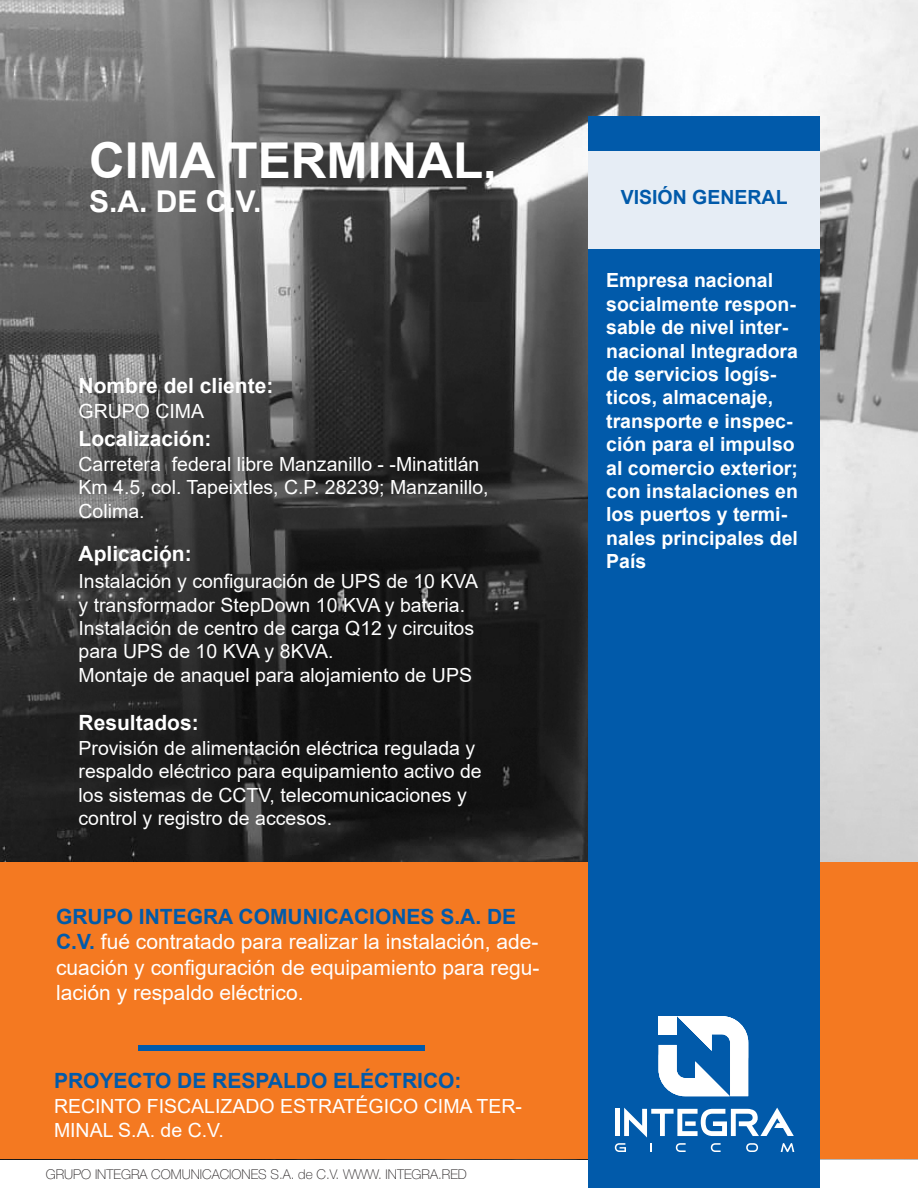
<style>
.page{position:relative;width:918px;height:1188px;background:#fff}
.page>*{position:absolute;margin:0;border:0;box-sizing:border-box;transform-origin:0 0}
.t1{font:700 49.5px "Arial";color:#fff}
.t2{font:700 30px "Arial";color:#fff}
.t3{font:21px/25.2px "Arial";color:#fff}
.t4{font:700 21px "Arial";color:#fff}
.t5{font:700 21px "Arial";color:#015aaa}
.t6{font:19.5px/23.4px "Arial";color:#fff}
.t7{font:700 19.5px/23.4px "Arial";color:#fff}
.t8{font:700 19.5px "Arial";color:#015aaa}
.t9{font:13.5px "Helvetica Neue LT 35 Th";color:#231f20}
.s1{font-weight:700;color:#015aaa}
</style>
<div class="page">
<img style="left:0;top:0;width:918px;height:863px">
<div style="left:0;top:863px;width:918px;height:296px;background:#f47921"></div>
<div style="left:588px;top:116px;width:232px;height:1072px;background:#015aaa"></div>
<div style="left:588px;top:151px;width:232px;height:98px;background:#e6edf5"></div>
<div style="left:138px;top:1045px;width:286px;height:6px;background:#015aaa"></div>
<div style="left:658px;top:1016px;width:19px;height:18px;background:#fff"></div>
<svg style="left:659px;top:1016px;width:89px;height:80px"></svg>
<svg style="left:615px;top:1108px;width:179px;height:44px"></svg>
<p class="t1" style="left:89px;top:126px;width:409px">CIMA TERMINAL,</p>
<p class="t2" style="left:89px;top:181px;width:174px">S.A. DE C.V.</p>
<p class="t4" style="left:79px;top:371px;width:196px">Nombre del cliente:</p>
<p class="t6" style="left:79px;top:400px;width:127px">GRUPO CIMA</p>
<p class="t4" style="left:79px;top:424px;width:135px">Localización:</p>
<p class="t6" style="left:79px;top:452px;width:412px">Carretera federal libre Manzanillo - -Minatitlán<br>Km 4.5, col. Tapeixtles, C.P. 28239; Manzanillo,<br>Colima.</p>
<p class="t4" style="left:79px;top:539px;width:115px">Aplicación:</p>
<p class="t6" style="left:79px;top:570px;width:401px">Instalación y configuración de UPS de 10 KVA y transformador StepDown 10 KVA y bateria.</p>
<p class="t6" style="left:79px;top:616px;width:397px">Instalación de centro de carga Q12 y circuitos para UPS de 10 KVA y 8KVA.</p>
<p class="t6" style="left:79px;top:663px;width:395px">Montaje de anaquel para alojamiento de UPS</p>
<p class="t4" style="left:79px;top:708px;width:122px">Resultados:</p>
<p class="t6" style="left:79px;top:736px;width:405px">Provisión de alimentación eléctrica regulada y respaldo eléctrico para equipamiento activo de los sistemas de CCTV, telecomunicaciones y control y registro de accesos.</p>
<p class="t3" style="left:56px;top:904px;width:485px"><span class="s1">GRUPO INTEGRA COMUNICACIONES S.A. DE C.V.</span> fué contratado para realizar la instalación, ade&shy;cuación y configuración de equipamiento para regu&shy;lación y respaldo eléctrico.</p>
<p class="t5" style="left:54px;top:1065px;width:409px">PROYECTO DE RESPALDO ELÉCTRICO:</p>
<p class="t6" style="left:54px;top:1095px;width:470px">RECINTO FISCALIZADO ESTRATÉGICO CIMA TER-<br>MINAL S.A. de C.V.</p>
<p class="t9" style="left:46px;top:1166px;width:423px">GRUPO INTEGRA COMUNICACIONES S.A. de C.V. WWW. INTEGRA.RED</p>
<p class="t8" style="left:621px;top:183px;width:168px">VISIÓN GENERAL</p>
<p class="t7" style="left:606px;top:269px;width:193px">Empresa nacional socialmente respon&shy;sable de nivel inter&shy;nacional Integradora de servicios logís&shy;ticos, almacenaje, transporte e inspec&shy;ción para el impulso al comercio exterior; con instalaciones en los puertos y termi&shy;nales principales del<br>País</p>
</div>
